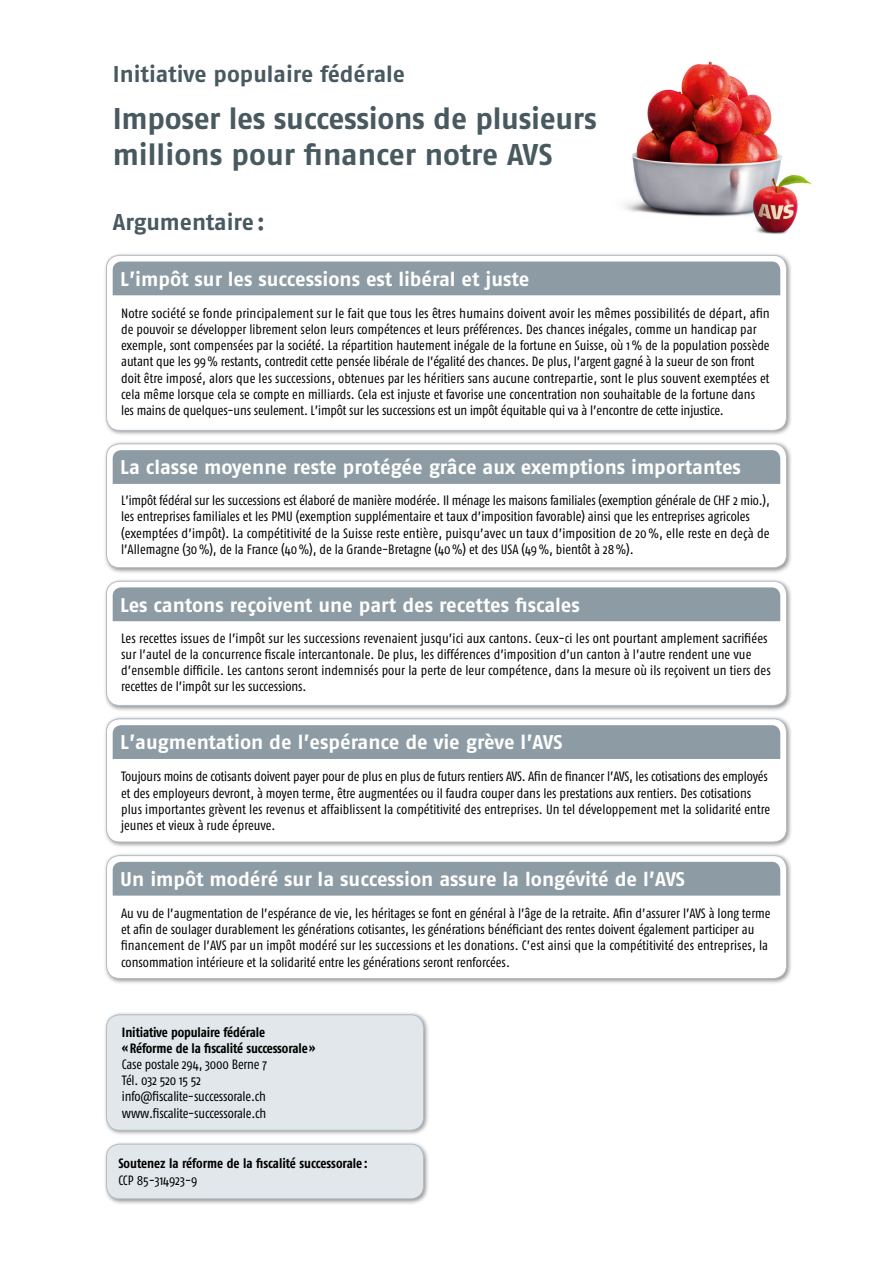
<style>
.page{position:relative;width:893px;height:1263px;background:#fff}
.page>*{position:absolute;margin:0;border:0;box-sizing:border-box;transform-origin:0 0}
.t1{font:30px/36px "Fago No Bold Tf";letter-spacing:-.01em;color:#485960}
.t2{font:22.8px "Fago No Bold Tf";letter-spacing:-.005em;color:#485960}
.t3{font:19.8px "Fago No Bold Tf";color:#fff}
.t4{font:13.5px/16.2px "Fago Co";color:#000}
.t5{font:700 13.5px/16.2px "Fago Co";letter-spacing:-.01em;color:#000}
</style>
<div class="page">
<img style="left:624px;top:61px;width:188px;height:173px">
<div style="left:103px;top:1011px;width:327px;height:126px;background:#000;opacity:.44"></div>
<div style="left:107px;top:1015px;width:316px;height:115px;background:#e1e7ea;border-radius:13px"></div>
<div style="left:106px;top:1014px;width:318px;height:116px;border:1px solid #b3bec5;border-radius:13px"></div>
<div style="left:103px;top:1141px;width:327px;height:64px;background:#000;opacity:.44"></div>
<div style="left:107px;top:1144px;width:316px;height:55px;background:#e1e7ea;border-radius:13px"></div>
<div style="left:106px;top:1144px;width:318px;height:55px;border:1px solid #b3bec5;border-radius:13px"></div>
<div style="left:103px;top:252px;width:690px;height:185px;background:#000;opacity:.44"></div>
<div style="left:107px;top:255px;width:679px;height:175px;background:#fff;border-radius:13px"></div>
<div style="left:106px;top:255px;width:681px;height:176px;border:1px solid #b3bec5;border-radius:13px"></div>
<div style="left:113px;top:261px;width:667px;height:34px;background:#8d9ca4"></div>
<div style="left:103px;top:440px;width:690px;height:134px;background:#000;opacity:.44"></div>
<div style="left:107px;top:444px;width:679px;height:124px;background:#fff;border-radius:13px"></div>
<div style="left:106px;top:444px;width:681px;height:124px;border:1px solid #b3bec5;border-radius:13px"></div>
<div style="left:113px;top:450px;width:667px;height:34px;background:#8d9ca4"></div>
<div style="left:103px;top:578px;width:690px;height:134px;background:#000;opacity:.44"></div>
<div style="left:107px;top:581px;width:679px;height:124px;background:#fff;border-radius:13px"></div>
<div style="left:106px;top:581px;width:681px;height:125px;border:1px solid #b3bec5;border-radius:13px"></div>
<div style="left:113px;top:587px;width:667px;height:34px;background:#8d9ca4"></div>
<div style="left:103px;top:715px;width:690px;height:133px;background:#000;opacity:.44"></div>
<div style="left:107px;top:719px;width:679px;height:123px;background:#fff;border-radius:13px"></div>
<div style="left:106px;top:719px;width:681px;height:123px;border:1px solid #b3bec5;border-radius:13px"></div>
<div style="left:113px;top:725px;width:667px;height:34px;background:#8d9ca4"></div>
<div style="left:103px;top:852px;width:690px;height:132px;background:#000;opacity:.44"></div>
<div style="left:107px;top:855px;width:679px;height:123px;background:#fff;border-radius:13px"></div>
<div style="left:106px;top:855px;width:681px;height:124px;border:1px solid #b3bec5;border-radius:13px"></div>
<div style="left:113px;top:862px;width:667px;height:34px;background:#8d9ca4"></div>
<h2 class="t2" style="left:113px;top:60px;width:294px">Initiative populaire fédérale</h2>
<h1 class="t1" style="left:113px;top:100px;width:485px">Imposer les successions de plusieurs millions pour financer notre AVS</h1>
<h2 class="t2" style="left:113px;top:209px;width:154px">Argumentaire:</h2>
<h3 class="t3" style="left:120px;top:267px;width:411px">L’impôt sur les successions est libéral et juste</h3>
<p class="t4" style="left:121px;top:305px;width:650px">Notre société se fonde principalement sur le fait que tous les êtres humains doivent avoir les mêmes possibilités de départ, afin de pouvoir se développer librement selon leurs compétences et leurs préférences. Des chances inégales, comme un handicap par exemple, sont compensées par la société. La répartition hautement inégale de la fortune en Suisse, où 1% de la population possède autant que les 99% restants, contredit cette pensée libérale de l’égalité des chances. De plus, l’argent gagné à la sueur de son front doit être imposé, alors que les successions, obtenues par les héritiers sans aucune contrepartie, sont le plus souvent exemptées et cela même lorsque cela se compte en milliards. Cela est injuste et favorise une concentration non souhaitable de la fortune dans les mains de quelques-uns seulement. L’impôt sur les successions est un impôt équitable qui va à l’encontre de cette injustice.</p>
<h3 class="t3" style="left:120px;top:456px;width:622px">La classe moyenne reste protégée grâce aux exemptions importantes</h3>
<p class="t4" style="left:121px;top:492px;width:650px">L’impôt fédéral sur les successions est élaboré de manière modérée. Il ménage les maisons familiales (exemption générale de CHF 2 mio.), les entreprises familiales et les PMU (exemption supplémentaire et taux d’imposition favorable) ainsi que les entreprises agricoles (exemptées d’impôt). La compétitivité de la Suisse reste entière, puisqu’avec un taux d’imposition de 20%, elle reste en deçà de l’Allemagne (30%), de la France (40%), de la Grande-Bretagne (40%) et des USA (49%, bientôt à 28%).</p>
<h3 class="t3" style="left:120px;top:593px;width:461px">Les cantons reçoivent une part des recettes fiscales</h3>
<p class="t4" style="left:121px;top:630px;width:651px">Les recettes issues de l’impôt sur les successions revenaient jusqu’ici aux cantons. Ceux-ci les ont pourtant amplement sacrifiées sur l’autel de la concurrence fiscale intercantonale. De plus, les différences d’imposition d’un canton à l’autre rendent une vue d’ensemble difficile. Les cantons seront indemnisés pour la perte de leur compétence, dans la mesure où ils reçoivent un tiers des recettes de l’impôt sur les successions.</p>
<h3 class="t3" style="left:120px;top:731px;width:444px">L’augmentation de l’espérance de vie grève l’AVS</h3>
<p class="t4" style="left:121px;top:768px;width:651px">Toujours moins de cotisants doivent payer pour de plus en plus de futurs rentiers AVS. Afin de financer l’AVS, les cotisations des employés et des employeurs devront, à moyen terme, être augmentées ou il faudra couper dans les prestations aux rentiers. Des cotisations plus importantes grèvent les revenus et affaiblissent la compétitivité des entreprises. Un tel développement met la solidarité entre jeunes et vieux à rude épreuve.</p>
<h3 class="t3" style="left:120px;top:867px;width:566px">Un impôt modéré sur la succession assure la longévité de l’AVS</h3>
<p class="t4" style="left:121px;top:905px;width:651px">Au vu de l’augmentation de l’espérance de vie, les héritages se font en général à l’âge de la retraite. Afin d’assurer l’AVS à long terme et afin de soulager durablement les générations cotisantes, les générations bénéficiant des rentes doivent également participer au financement de l’AVS par un impôt modéré sur les successions et les donations. C’est ainsi que la compétitivité des entreprises, la consommation intérieure et la solidarité entre les générations seront renforcées.</p>
<p class="t5" style="left:122px;top:1023px;width:195px">Initiative populaire fédérale «Réforme de la fiscalité successorale»</p>
<p class="t4" style="left:122px;top:1056px;width:146px">Case postale 294, 3000 Berne 7<br>Tél. 032 520 15 52 info@fiscalite-successorale.ch www.fiscalite-successorale.ch</p>
<p class="t5" style="left:118px;top:1155px;width:251px">Soutenez la réforme de la fiscalité successorale :</p>
<p class="t4" style="left:118px;top:1172px;width:81px">CCP 85-314923-9</p>
</div>
